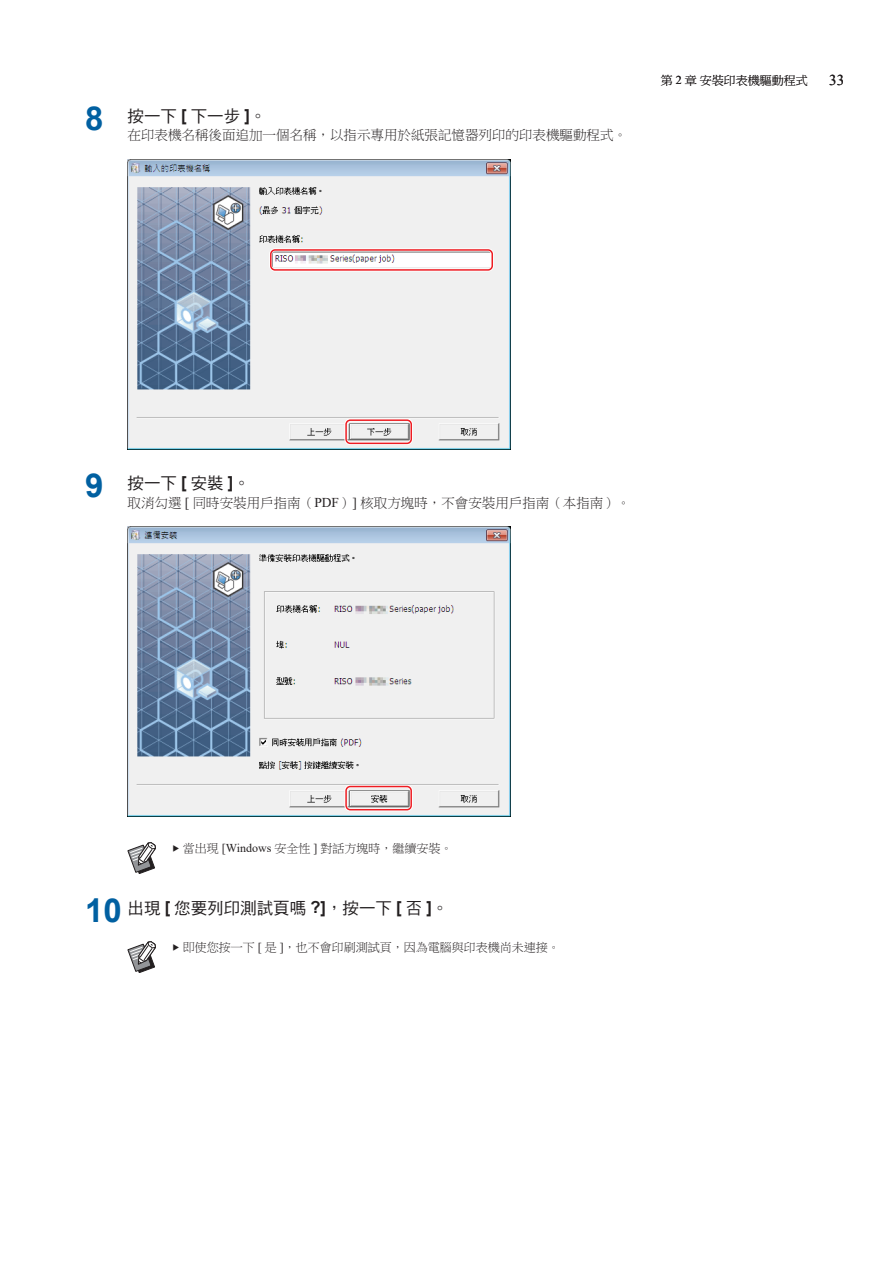
<style>
.page{position:relative;width:893px;height:1263px;background:#fff}
.page>*{position:absolute;margin:0;border:0;box-sizing:border-box;transform-origin:0 0}
.t1{font:16.5px "DF Hei Md HKSCS U";color:#231f20}
.t2{font:15px "Times New Roman";color:#231f20}
.t3{font:13.5px "DF Ming Lt HKSCS U";color:#231f20}
.t4{font:12px "DF Ming Lt HKSCS U";color:#231f20}
.s1{font-family:"Arial";font-weight:700;font-size:33px;color:#0160a1}
.s2{font-family:"Arial";font-weight:700}
.s3{font-family:"Times New Roman"}
</style>
<div class="page">
<img style="left:128px;top:159px;width:382px;height:290px">
<div style="left:344px;top:418px;width:69px;height:27px;border:3px solid #fff;border-radius:4px"></div>
<div style="left:345px;top:419px;width:67px;height:25px;border:2px solid #ee1d23;border-radius:4px"></div>
<div style="left:269px;top:248px;width:225px;height:24px;border:3px solid #fff;border-radius:4px"></div>
<div style="left:270px;top:249px;width:223px;height:22px;border:2px solid #ee1d23;border-radius:4px"></div>
<img style="left:128px;top:527px;width:382px;height:290px">
<div style="left:344px;top:785px;width:69px;height:26px;border:3px solid #fff;border-radius:4px"></div>
<div style="left:345px;top:786px;width:67px;height:24px;border:2px solid #ee1d23;border-radius:4px"></div>
<svg style="left:128px;top:842px;width:28px;height:32px"></svg>
<svg style="left:128px;top:941px;width:28px;height:32px"></svg>
<p class="t1" style="left:85px;top:108px;width:183px"><span class="s1">8</span> 按一下 <span class="s2">[</span> 下一步 <span class="s2">]</span>。</p>
<p class="t3" style="left:128px;top:129px;width:501px">在印表機名稱後面追加一個名稱，以指示專用於紙張記憶器列印的印表機驅動程式。</p>
<p class="t4" style="left:661px;top:74px;width:148px">第 <span class="s3">2</span> 章安裝印表機驅動程式</p>
<p class="t2" style="left:829px;top:70px;width:16px">33</p>
<p class="t1" style="left:85px;top:475px;width:166px"><span class="s1">9</span> 按一下 <span class="s2">[</span> 安裝 <span class="s2">]</span>。</p>
<p class="t3" style="left:128px;top:496px;width:504px">取消勾選 <span class="s3">[</span> 同時安裝用戶指南（<span class="s3">PDF</span>）<span class="s3">]</span> 核取方塊時，不會安裝用戶指南（本指南）。</p>
<p class="t4" style="left:183px;top:842px;width:271px">當出現 <span class="s3">[Windows</span> 安全性 <span class="s3">]</span> 對話方塊時，繼續安裝。</p>
<p class="t1" style="left:85px;top:899px;width:365px"><span class="s1">10</span> 出現 <span class="s2">[</span> 您要列印測試頁嗎 <span class="s2">?]</span>，按一下 <span class="s2">[</span> 否 <span class="s2">]</span>。</p>
<p class="t4" style="left:183px;top:941px;width:378px">即使您按一下 <span class="s3">[</span> 是 <span class="s3">]</span>，也不會印刷測試頁，因為電腦與印表機尚未連接。</p>
</div>
